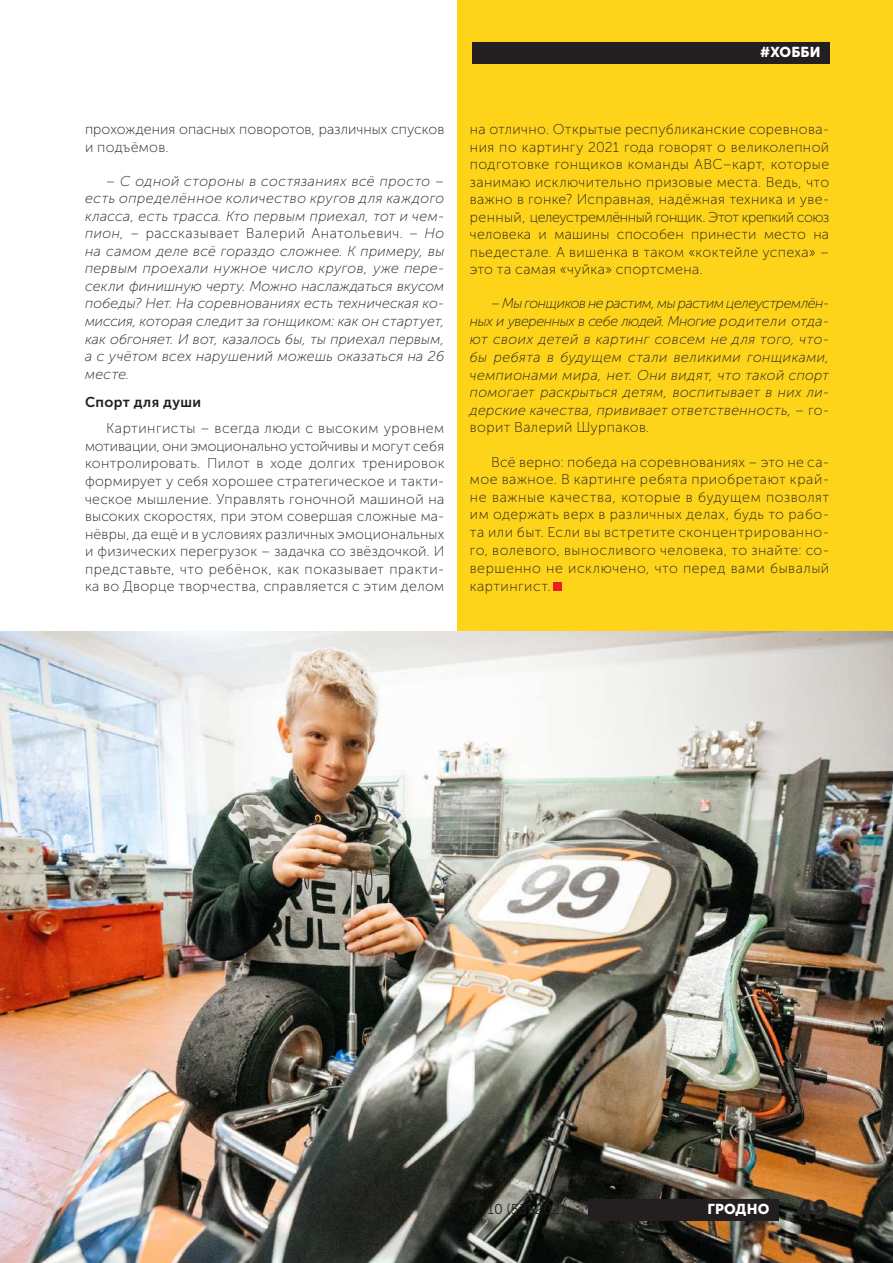
<style>
.page{position:relative;width:893px;height:1263px;background:#fff}
.page>*{position:absolute;margin:0;border:0;box-sizing:border-box;transform-origin:0 0}
.t1{font:67.5px "Museo Sans Cyrl 700";color:#ee1d23}
.t2{font:14.25px/17.5px "Museo Sans Cyrl 100";letter-spacing:.025em;color:#231f20;text-align:justify}
.t3{font:italic 14.25px/17.5px "Museo Sans Cyrl 100";letter-spacing:.02em;color:#231f20;text-align:justify}
.t4{font:14.25px/17.5px "Museo Sans Cyrl 100";letter-spacing:.005em;color:#231f20}
.t5{font:14.25px "Museo Sans Cyrl 900";letter-spacing:.01em;color:#fff}
.t6{font:14.25px "Museo Sans Cyrl 700";letter-spacing:.025em;color:#231f20}
.t7{font:14.25px "Museo Sans Cyrl 300";letter-spacing:.01em;color:#231f20}
.s1{font-style:normal}
.s2{font-size:26.85px;color:#231f20}
</style>
<div class="page">
<div style="left:457px;top:0;width:436px;height:654px;background:#fed41a"></div>
<img style="left:0;top:631px;width:893px;height:632px">
<div style="left:588px;top:1199px;width:191px;height:21px;background:#231f20"></div>
<div style="left:472px;top:43px;width:357px;height:21px;background:#231f20"></div>
<p class="t5" style="left:760px;top:44px;width:62px">#ХОББИ</p>
<p class="t4" style="left:85px;top:121px;width:361px">прохождения опасных поворотов, различных спусков и подъёмов.</p>
<p class="t3" style="left:85px;top:172px;width:361px;text-indent:21px">– С одной стороны в состязаниях всё просто – есть определённое количество кругов для каждого класса, есть трасса. Кто первым приехал, тот и чем&shy;пион, <span class="s1">– рассказывает Валерий Анатольевич.</span> – Но на самом деле всё гораздо сложнее. К примеру, вы первым проехали нужное число кругов, уже пере&shy;секли финишную черту. Можно наслаждаться вкусом победы? Нет. На соревнованиях есть техническая ко&shy;миссия, которая следит за гонщиком: как он стартует, как обгоняет. И вот, казалось бы, ты приехал первым, а с учётом всех нарушений можешь оказаться на 26 месте.</p>
<p class="t6" style="left:85px;top:394px;width:118px">Спорт для души</p>
<p class="t2" style="left:85px;top:420px;width:361px;text-indent:21px">Картингисты – всегда люди с высоким уровнем мотивации, они эмоционально устойчивы и могут себя контролировать. Пилот в ходе долгих тренировок формирует у себя хорошее стратегическое и такти&shy;ческое мышление. Управлять гоночной машиной на высоких скоростях, при этом совершая сложные ма&shy;нёвры, да ещё и в условиях различных эмоциональных и физических перегрузок – задачка со звёздочкой. И представьте, что ребёнок, как показывает практи&shy;ка во Дворце творчества, справляется с этим делом</p>
<p class="t2" style="left:470px;top:121px;width:361px">на отлично. Открытые республиканские соревнова&shy;ния по картингу 2021 года говорят о великолепной подготовке гонщиков команды ABC–карт, которые занимаю исключительно призовые места. Ведь, что важно в гонке? Исправная, надёжная техника и уве&shy;ренный, целеустремлённый гонщик. Этот крепкий союз человека и машины способен принести место на пьедестале. А вишенка в таком «коктейле успеха» – это та самая «чуйка» спортсмена.</p>
<p class="t3" style="left:470px;top:295px;width:361px;text-indent:21px">– Мы гонщиков не растим, мы растим целеустремлён&shy;ных и уверенных в себе людей. Многие родители отда&shy;ют своих детей в картинг совсем не для того, что&shy;бы ребята в будущем стали великими гонщиками, чемпионами мира, нет. Они видят, что такой спорт помогает раскрыться детям, воспитывает в них ли&shy;дерские качества, прививает ответственность, <span class="s1">– го&shy;ворит Валерий Шурпаков.</span></p>
<p class="t2" style="left:470px;top:453px;width:361px;text-indent:21px">Всё верно: победа на соревнованиях – это не са&shy;мое важное. В картинге ребята приобретают край&shy;не важные качества, которые в будущем позволят им одержать верх в различных делах, будь то рабо&shy;та или быт. Если вы встретите сконцентрированно&shy;го, волевого, выносливого человека, то знайте: со&shy;вершенно не исключено, что перед вами бывалый картингист.</p>
<h1 class="t1" style="left:549px;top:530px;width:19px">.</h1>
<p class="t7" style="left:469px;top:1201px;width:100px">№ 10 (53) 2021</p>
<p class="t5" style="left:707px;top:1201px;width:123px">ГРОДНО <span class="s2">49</span></p>
</div>
